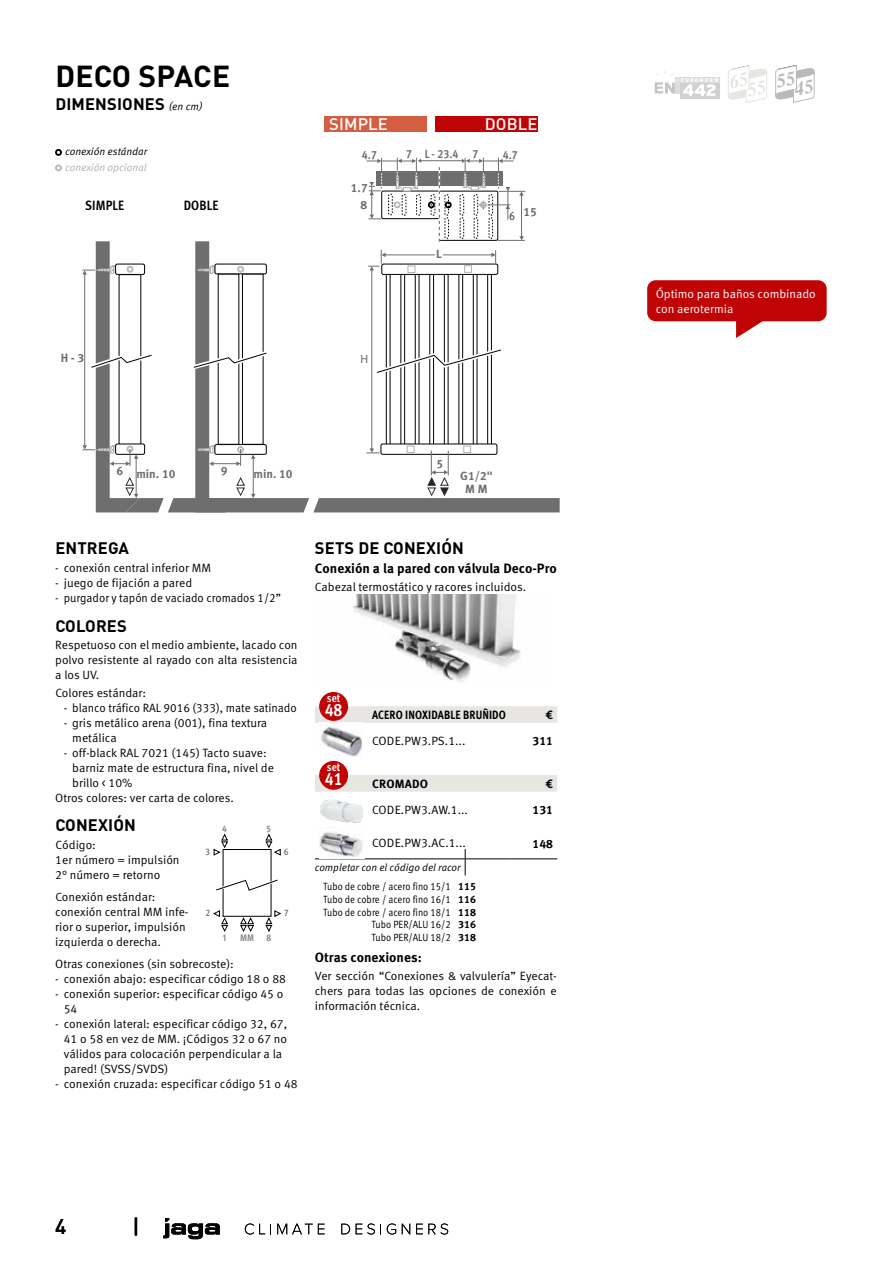
<style>
.page{position:relative;width:893px;height:1263px;background:#fff}
.page>*{position:absolute;margin:0;border:0;box-sizing:border-box;transform-origin:0 0}
.t1{font:700 30px "DIN Pro";letter-spacing:.01em;color:#000}
.t2{font:500 21px "DIN Pro";color:#000}
.t3{font:700 condensed 17.85px "Meta Pro";color:#fff}
.t4{font:700 16.5px "DIN Pro";letter-spacing:.01em;color:#000}
.t5{font:500 16.5px "DIN Pro";letter-spacing:.01em;color:#fff}
.t6{font:700 13.5px "Meta Pro";color:#000}
.t7{font:700 condensed 13.5px "Meta Pro";letter-spacing:.01em;color:#000}
.t8{font:12px/15px "Meta Pro";color:#000}
.t9{font:12px/15px "Meta Pro";color:#fff}
.t10{font:12px "Meta Pro";color:#000;scale:.95 1}
.t11{font:700 12px/12.9px "Meta Pro";color:#6e6e6e;text-align:center}
.t12{font:700 12px "Meta Pro";letter-spacing:.01em;color:#000;scale:.86 1}
.t13{font:700 12px "Meta Pro";letter-spacing:.01em;color:#000}
.t14{font:700 condensed 12px "Meta Pro";color:#6e6e6e}
.t15{font:700 12px "Meta Cond Pro";color:#6e6e6e}
.t16{font:700 condensed 11.55px "Meta Pro";color:#fff}
.t17{font:10.5px/12.8px "Meta Pro";color:#000;text-align:right;scale:.89 1}
.t18{font:italic 10.5px/18.9px "Meta Pro";color:#000}
.t19{font:italic 10.5px "Meta Pro";color:#b1b2b3}
.t20{font:700 condensed 9.6px "Meta Pro";color:#808284}
.s1{font-family:"Meta Pro";font-weight:400;font-style:italic;font-size:10.5px}
.s2{font-style:normal}
.s3{font-weight:700;font-style:normal}
.s4{font-weight:700}
</style>
<div class="page">
<div style="left:675px;top:77px;width:45px;height:17px;background:#dcdddd"></div>
<div style="left:680px;top:83px;width:40px;height:15px;background:#d0d1d1"></div>
<svg style="left:655px;top:72px;width:63px;height:24px"></svg>
<svg style="left:728px;top:65px;width:39px;height:38px"></svg>
<img style="left:353px;top:595px;width:168px;height:87px">
<svg style="left:315px;top:706px;width:242px;height:86px"></svg>
<svg style="left:465px;top:849px;width:1px;height:26px"></svg>
<hr style="left:315px;top:859px;width:53px;height:1px;background:#000">
<hr style="left:368px;top:859px;width:97px;height:1px;background:#000">
<hr style="left:465px;top:859px;width:45px;height:1px;background:#000">
<hr style="left:510px;top:859px;width:47px;height:1px;background:#000">
<div style="left:319px;top:692px;width:29px;height:29px;background:#c00304;border-radius:50%"></div>
<img style="left:320px;top:723px;width:42px;height:35px">
<div style="left:319px;top:761px;width:29px;height:29px;background:#c00304;border-radius:50%"></div>
<img style="left:319px;top:799px;width:45px;height:60px">
<div style="left:647px;top:280px;width:180px;height:41px;background:#c00304;border-radius:9px"></div>
<svg style="left:736px;top:321px;width:34px;height:17px"></svg>
<svg style="left:82px;top:158px;width:478px;height:354px"></svg>
<div style="left:325px;top:116px;width:102px;height:15px;background:#d45e42"></div>
<div style="left:435px;top:116px;width:102px;height:15px;background:#c00304"></div>
<div style="left:223px;top:849px;width:49px;height:68px;border:1px solid #000"></div>
<svg style="left:216px;top:879px;width:62px;height:13px"></svg>
<svg style="left:240px;top:917px;width:14px;height:15px"></svg>
<svg style="left:213px;top:910px;width:15px;height:22px"></svg>
<svg style="left:213px;top:833px;width:15px;height:23px"></svg>
<svg style="left:265px;top:910px;width:17px;height:22px"></svg>
<svg style="left:265px;top:833px;width:16px;height:23px"></svg>
<svg style="left:55px;top:149px;width:7px;height:7px"></svg>
<svg style="left:55px;top:164px;width:7px;height:7px"></svg>
<svg style="left:245px;top:1223px;width:26px;height:11px"></svg>
<svg style="left:277px;top:1224px;width:48px;height:10px"></svg>
<svg style="left:341px;top:1224px;width:9px;height:10px"></svg>
<svg style="left:356px;top:1223px;width:25px;height:11px"></svg>
<svg style="left:387px;top:1223px;width:9px;height:11px"></svg>
<svg style="left:402px;top:1224px;width:8px;height:10px"></svg>
<svg style="left:416px;top:1223px;width:32px;height:11px"></svg>
<svg style="left:163px;top:1218px;width:57px;height:21px"></svg>
<svg style="left:775px;top:65px;width:40px;height:38px"></svg>
<h1 class="t1" style="left:55px;top:55px;width:176px">DECO SPACE</h1>
<h3 class="t4" style="left:55px;top:93px;width:150px">DIMENSIONES <span class="s1">( en cm )</span></h3>
<p class="t18" style="left:65px;top:142px;width:84px">conexión estándar</p>
<p class="t19" style="left:65px;top:161px;width:83px">conexión opcional</p>
<p class="t7" style="left:85px;top:195px;width:41px">SIMPLE</p>
<p class="t7" style="left:184px;top:195px;width:36px">DOBLE</p>
<p class="t11" style="left:61px;top:352px;width:25px">H - 3</p>
<h3 class="t5" style="left:329px;top:113px;width:60px">SIMPLE</h3>
<h3 class="t5" style="left:485px;top:113px;width:54px">DOBLE</h3>
<p class="t14" style="left:362px;top:145px;width:16px">4.7</p>
<p class="t14" style="left:425px;top:144px;width:35px">L - 23.4</p>
<p class="t14" style="left:503px;top:145px;width:16px">4.7</p>
<p class="t14" style="left:406px;top:144px;width:7px">7</p>
<p class="t14" style="left:472px;top:144px;width:7px">7</p>
<p class="t11" style="left:351px;top:182px;width:19px">1.7</p>
<p class="t11" style="left:360px;top:198px;width:8px">8</p>
<p class="t15" style="left:360px;top:351px;width:9px">H</p>
<p class="t11" style="left:436px;top:247px;width:7px">L</p>
<p class="t14" style="left:509px;top:206px;width:7px">6</p>
<p class="t11" style="left:523px;top:205px;width:15px">15</p>
<p class="t11" style="left:116px;top:468px;width:61px">6 min. 10</p>
<p class="t11" style="left:221px;top:465px;width:8px">9</p>
<p class="t11" style="left:253px;top:468px;width:41px">min. 10</p>
<p class="t11" style="left:436px;top:457px;width:8px">5</p>
<p class="t11" style="left:460px;top:469px;width:34px">G1/2"<br>M M</p>
<h3 class="t4" style="left:55px;top:537px;width:75px">ENTREGA</h3>
<p class="t8" style="left:55px;top:560px;width:157px">- conexión central inferior MM</p>
<p class="t8" style="left:55px;top:575px;width:138px">- juego de fijación a pared</p>
<p class="t10" style="left:55px;top:591px;width:239px">- purgador y tapón de vaciado cromados 1/2”</p>
<h3 class="t4" style="left:55px;top:614px;width:73px">COLORES</h3>
<p class="t8" style="left:55px;top:638px;width:244px;text-align:justify">Respetuoso con el medio ambiente, lacado con polvo resistente al rayado con alta resistencia a los UV.</p>
<p class="t8" style="left:55px;top:685px;width:92px">Colores estándar :</p>
<p class="t8" style="left:64px;top:700px;width:235px">- blanco tráfico RAL 9016 (333), mate satinado</p>
<p class="t8" style="left:72px;top:715px;width:196px;text-indent:-9px">- gris metálico arena (001), fina textura metálica</p>
<p class="t8" style="left:64px;top:745px;width:204px">- off-black RAL 7021 (145) Tacto suave:</p>
<p class="t8" style="left:72px;top:760px;width:203px">barniz mate de estructura fina, nivel de</p>
<p class="t8" style="left:72px;top:775px;width:62px">brillo &lt; 10%</p>
<p class="t8" style="left:55px;top:790px;width:180px">Otros colores : ver carta de colores .</p>
<h3 class="t4" style="left:55px;top:814px;width:82px">CONEXIÓN</h3>
<p class="t20" style="left:222px;top:821px;width:6px">4</p>
<p class="t20" style="left:267px;top:821px;width:6px">5</p>
<p class="t8" style="left:55px;top:837px;width:126px">Código:<br>1er número = impulsión<br>2° número = retorno</p>
<p class="t8" style="left:55px;top:889px;width:135px">Conexión estándar: conexión central MM infe&shy;rior o superior, impulsión izquierda o derecha.</p>
<p class="t8" style="left:55px;top:956px;width:180px">Otras conexiones (sin sobrecoste) :</p>
<p class="t8" style="left:55px;top:971px;width:232px">- conexión abajo: especificar código 18 o 88</p>
<p class="t8" style="left:64px;top:986px;width:221px;text-indent:-9px">- conexión superior: especificar código 45 o<br>54</p>
<p class="t8" style="left:64px;top:1016px;width:225px;text-indent:-9px">- conexión lateral: especificar código 32, 67, 41 o 58 en vez de MM. ¡Códigos 32 o 67 no válidos para colocación perpendicular a la pared! (SVSS/SVDS)</p>
<p class="t8" style="left:55px;top:1076px;width:244px">- conexión cruzada : especificar código 51 o 48</p>
<p class="t20" style="left:284px;top:844px;width:6px">6</p>
<p class="t20" style="left:206px;top:844px;width:6px">3</p>
<p class="t20" style="left:206px;top:905px;width:6px">2</p>
<p class="t20" style="left:284px;top:905px;width:6px">7</p>
<p class="t20" style="left:223px;top:930px;width:5px">1</p>
<p class="t20" style="left:240px;top:930px;width:15px">MM</p>
<p class="t20" style="left:266px;top:930px;width:6px">8</p>
<h3 class="t4" style="left:315px;top:537px;width:150px">SETS DE CONEXIÓN</h3>
<p class="t6" style="left:315px;top:560px;width:243px">Conexión a la pared con válvula Deco-Pro</p>
<p class="t8" style="left:315px;top:579px;width:213px">Cabezal termostático y racores incluidos.</p>
<p class="t16" style="left:327px;top:689px;width:15px">set</p>
<h3 class="t3" style="left:325px;top:696px;width:19px">48</h3>
<p class="t12" style="left:372px;top:707px;width:157px">ACERO INOXIDABLE BRUÑIDO</p>
<p class="t13" style="left:545px;top:707px;width:9px">€</p>
<p class="t8" style="left:372px;top:734px;width:95px">CODE.PW3.PS.1...</p>
<p class="t13" style="left:532px;top:733px;width:22px">311</p>
<p class="t16" style="left:327px;top:758px;width:15px">set</p>
<h3 class="t3" style="left:325px;top:765px;width:19px">41</h3>
<p class="t13" style="left:372px;top:776px;width:57px">CROMADO</p>
<p class="t13" style="left:545px;top:776px;width:9px">€</p>
<p class="t8" style="left:372px;top:802px;width:97px">CODE.PW3.AW.1...</p>
<p class="t13" style="left:532px;top:802px;width:22px">131</p>
<p class="t8" style="left:372px;top:835px;width:95px">CODE.PW3.AC.1...</p>
<p class="t13" style="left:532px;top:836px;width:22px">148</p>
<p class="t18" style="left:323px;top:858px;width:155px;text-indent:-8px">completar con el código del racor<br><span class="s2">Tubo de cobre / acero fino 15/1</span> <span class="s3">115</span></p>
<p class="t17" style="left:323px;top:893px;width:173px">Tubo de cobre / acero fino 16/1 <span class="s4">116<br></span>Tubo de cobre / acero fino 18/1 <span class="s4">118<br></span>Tubo PER/ALU 16/2 <span class="s4">316<br></span>Tubo PER/ALU 18/2 <span class="s4">318</span></p>
<p class="t6" style="left:315px;top:949px;width:108px">Otras conexiones :</p>
<p class="t8" style="left:315px;top:968px;width:243px;text-align:justify">Ver sección “Conexiones &amp; valvulería” Eyecat&shy;chers para todas las opciones de conexión e información técnica.</p>
<h2 class="t2" style="left:55px;top:1212px;width:13px">4</h2>
<h2 class="t2" style="left:132px;top:1212px;width:9px">|</h2>
<p class="t9" style="left:656px;top:286px;width:162px">Óptimo para baños combinado con aerotermia</p>
</div>
